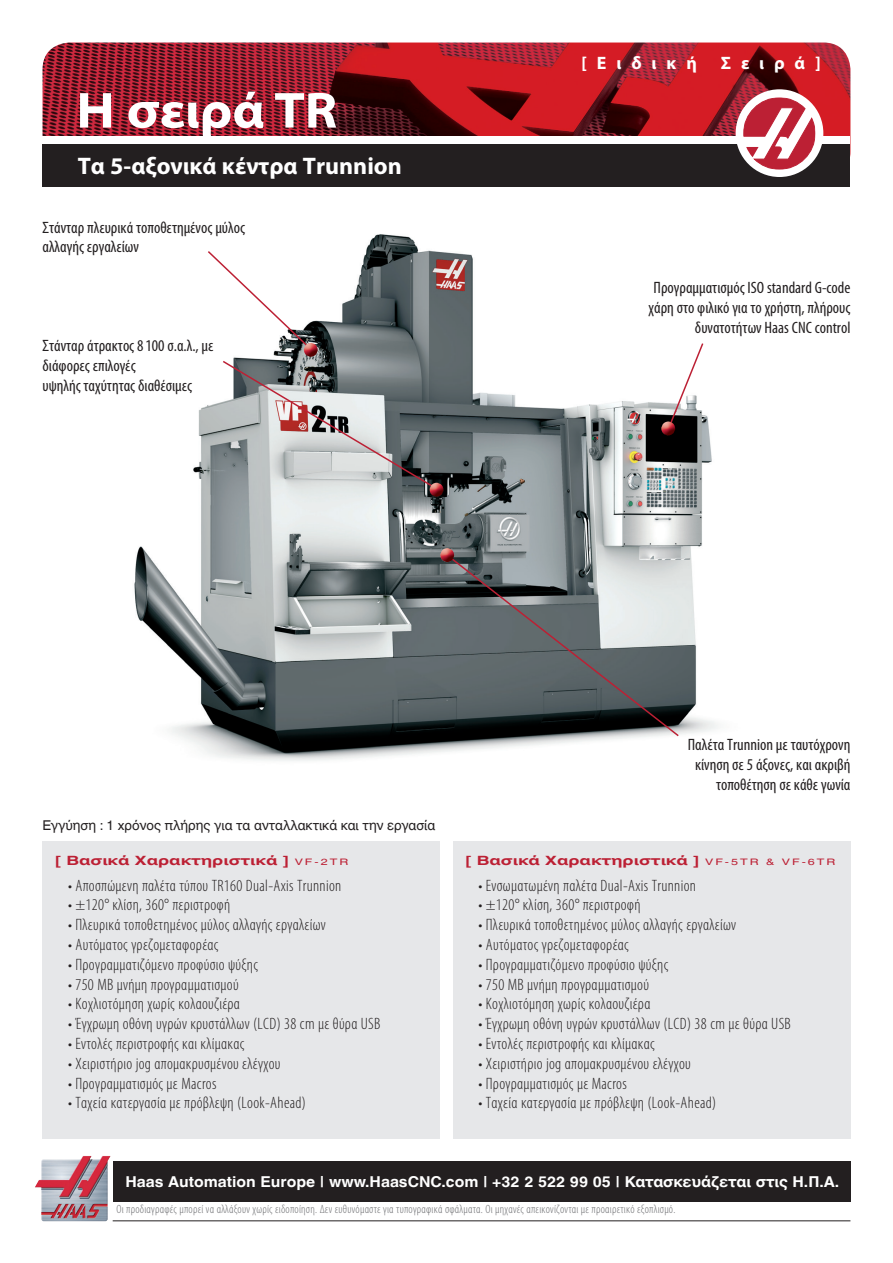
<style>
.page{position:relative;width:893px;height:1263px;background:#fff}
.page>*{position:absolute;margin:0;border:0;box-sizing:border-box;transform-origin:0 0}
.Headline{font:700 semi-expanded 51px "Myriad Pro";color:#fff}
.Subtitle{font:700 24px "Myriad Pro";color:#fff}
.Special_Series{font:700 18px "Myriad Pro";letter-spacing:.55em;color:#fff}
.Standard_Options_Bod{font:300 condensed 16.5px "Myriad Pro";letter-spacing:.02em;color:#231f20}
.Bullet_Points{font:condensed 16.5px/19.8px "Myriad Pro";color:#231f20;text-align:right}
.Address{font:700 15px "Helvetica World";color:#fff;scale:1.05 1}
.Warranty{font:13.5px "Helvetica World";color:#231f20}
.Standard_Options_Hea{font:700 12.75px "Helvetica World";color:#bc2034;scale:1.41 1}
.Disclaimer{font:300 condensed 12px "Myriad Pro";letter-spacing:.02em;color:#6c6d70}
.s1{font-weight:400;font-size:8.85px}
</style>
<div class="page">
<div style="left:113px;top:1161px;width:737px;height:40px;background:#231f20"></div>
<img style="left:35px;top:1156px;width:75px;height:65px">
<hr style="left:113px;top:1220px;width:737px;height:1px;background:#231f20">
<img style="left:134px;top:234px;width:584px;height:527px">
<div style="left:43px;top:841px;width:397px;height:297px;background:#e6e7e9"></div>
<div style="left:453px;top:841px;width:397px;height:297px;background:#e6e7e9"></div>
<img style="left:43px;top:43px;width:807px;height:93px">
<div style="left:43px;top:145px;width:807px;height:42px;background:#231f20"></div>
<div style="left:736px;top:89px;width:87px;height:88px;background:#fff;border-radius:50%"></div>
<svg style="left:743px;top:98px;width:72px;height:71px"></svg>
<svg style="left:206px;top:249px;width:107px;height:102px"></svg>
<svg style="left:221px;top:359px;width:219px;height:132px;background:#9c9e9f"></svg>
<img style="left:304px;top:343px;width:14px;height:14px;border-radius:7px">
<img style="left:430px;top:483px;width:13px;height:14px;border-radius:7px">
<svg style="left:445px;top:553px;width:235px;height:185px;background:#6d7476"></svg>
<img style="left:440px;top:548px;width:14px;height:14px;border-radius:7px">
<svg style="left:667px;top:342px;width:38px;height:88px"></svg>
<img style="left:661px;top:421px;width:14px;height:14px;border-radius:7px">
<p class="Headline" style="left:77px;top:82px;width:262px">Η σειρά TR</p>
<p class="Subtitle" style="left:78px;top:153px;width:325px">Τα 5-αξονικά κέντρα Trunnion</p>
<p class="Bullet_Points" style="left:43px;top:217px;width:204px;text-align:left">Στάνταρ πλευρικά τοποθετημένος μύλος αλλαγής εργαλείων</p>
<p class="Bullet_Points" style="left:43px;top:336px;width:173px;text-align:left">Στάνταρ άτρακτος 8100 σ.α.λ., με διάφορες επιλογές<br>υψηλής ταχύτητας διαθέσιμες</p>
<p class="Special_Series" style="left:581px;top:53px;width:117px">[Ειδική</p>
<p class="Special_Series" style="left:721px;top:53px;width:101px">Σειρά]</p>
<p class="Bullet_Points" style="left:648px;top:278px;width:203px">Προγραμματισμός ISO standard G-code χάρη στο φιλικό για το χρήστη, πλήρους δυνατοτήτων Haas CNC control</p>
<p class="Warranty" style="left:43px;top:818px;width:394px">Εγγύηση : 1 xρόνος πλήρης για τα ανταλλακτικά και την εργασία</p>
<p class="Standard_Options_Hea" style="left:55px;top:853px;width:209px">[ Βασικά Χαρακτηριστικά ] <span class="s1">V F - 2 T R</span></p>
<p class="Standard_Options_Bod" style="left:68px;top:876px;width:275px">• Αποσπώμενη παλέτα τύπου TR160 Dual-Axis Trunnion</p>
<p class="Standard_Options_Bod" style="left:68px;top:896px;width:164px">• ±120° κλίση, 360° περιστροφή</p>
<p class="Standard_Options_Bod" style="left:68px;top:916px;width:259px">• Πλευρικά τοποθετημένος μύλος αλλαγής εργαλείων</p>
<p class="Standard_Options_Bod" style="left:68px;top:936px;width:152px">• Αυτόματος γρεζομεταφορέας</p>
<p class="Standard_Options_Bod" style="left:68px;top:956px;width:191px">• Προγραμματιζόμενο προφύσιο ψύξης</p>
<p class="Standard_Options_Bod" style="left:68px;top:975px;width:172px">• 750 MB μνήμη προγραμματισμού</p>
<p class="Standard_Options_Bod" style="left:68px;top:995px;width:173px">• Κοχλιοτόμηση χωρίς κολαουζιέρα</p>
<p class="Standard_Options_Bod" style="left:68px;top:1015px;width:314px">• Έγχρωμη οθόνη υγρών κρυστάλλων (LCD) 38 cm με θύρα USB</p>
<p class="Standard_Options_Bod" style="left:68px;top:1035px;width:178px">• Εντολές περιστροφής και κλίμακας</p>
<p class="Standard_Options_Bod" style="left:68px;top:1055px;width:214px">• Χειριστήριο jog απομακρυσμένου ελέγχου</p>
<p class="Standard_Options_Bod" style="left:68px;top:1074px;width:150px">• Προγραμματισμός με Macros</p>
<p class="Standard_Options_Bod" style="left:68px;top:1094px;width:239px">• Ταχεία κατεργασία με πρόβλεψη (Look-Ahead)</p>
<p class="Bullet_Points" style="left:688px;top:735px;width:164px">Παλέτα Trunnion με ταυτόχρονη κίνηση σε 5 άξονες, και ακριβή τοποθέτηση σε κάθε γωνία</p>
<p class="Standard_Options_Hea" style="left:466px;top:853px;width:264px">[ Βασικά Χαρακτηριστικά ] <span class="s1">V F - 5 T R &amp; V F - 6 T R</span></p>
<p class="Standard_Options_Bod" style="left:478px;top:876px;width:219px">• Ενσωματωμένη παλέτα Dual-Axis Trunnion</p>
<p class="Standard_Options_Bod" style="left:478px;top:896px;width:164px">• ±120° κλίση, 360° περιστροφή</p>
<p class="Standard_Options_Bod" style="left:478px;top:916px;width:259px">• Πλευρικά τοποθετημένος μύλος αλλαγής εργαλείων</p>
<p class="Standard_Options_Bod" style="left:478px;top:936px;width:152px">• Αυτόματος γρεζομεταφορέας</p>
<p class="Standard_Options_Bod" style="left:478px;top:956px;width:191px">• Προγραμματιζόμενο προφύσιο ψύξης</p>
<p class="Standard_Options_Bod" style="left:478px;top:975px;width:172px">• 750 MB μνήμη προγραμματισμού</p>
<p class="Standard_Options_Bod" style="left:478px;top:995px;width:173px">• Κοχλιοτόμηση χωρίς κολαουζιέρα</p>
<p class="Standard_Options_Bod" style="left:478px;top:1015px;width:314px">• Έγχρωμη οθόνη υγρών κρυστάλλων (LCD) 38 cm με θύρα USB</p>
<p class="Standard_Options_Bod" style="left:478px;top:1035px;width:178px">• Εντολές περιστροφής και κλίμακας</p>
<p class="Standard_Options_Bod" style="left:478px;top:1055px;width:214px">• Χειριστήριο jog απομακρυσμένου ελέγχου</p>
<p class="Standard_Options_Bod" style="left:478px;top:1074px;width:150px">• Προγραμματισμός με Macros</p>
<p class="Standard_Options_Bod" style="left:478px;top:1094px;width:239px">• Ταχεία κατεργασία με πρόβλεψη (Look-Ahead)</p>
<p class="Address" style="left:125px;top:1172px;width:681px">Haas Automation Europe | www.HaasCNC.com | +32 2 522 99 05 | Κατασκευάζεται στις Η.Π.Α.</p>
<p class="Disclaimer" style="left:116px;top:1203px;width:560px">Οι προδιαγραφές μπορεί να αλλάξουν χωρίς ειδοποίηση. Δεν ευθυνόμαστε για τυπογραφικά σφάλματα. Οι μηχανές απεικονίζονται με προαιρετικό εξοπλισμό.</p>
</div>
